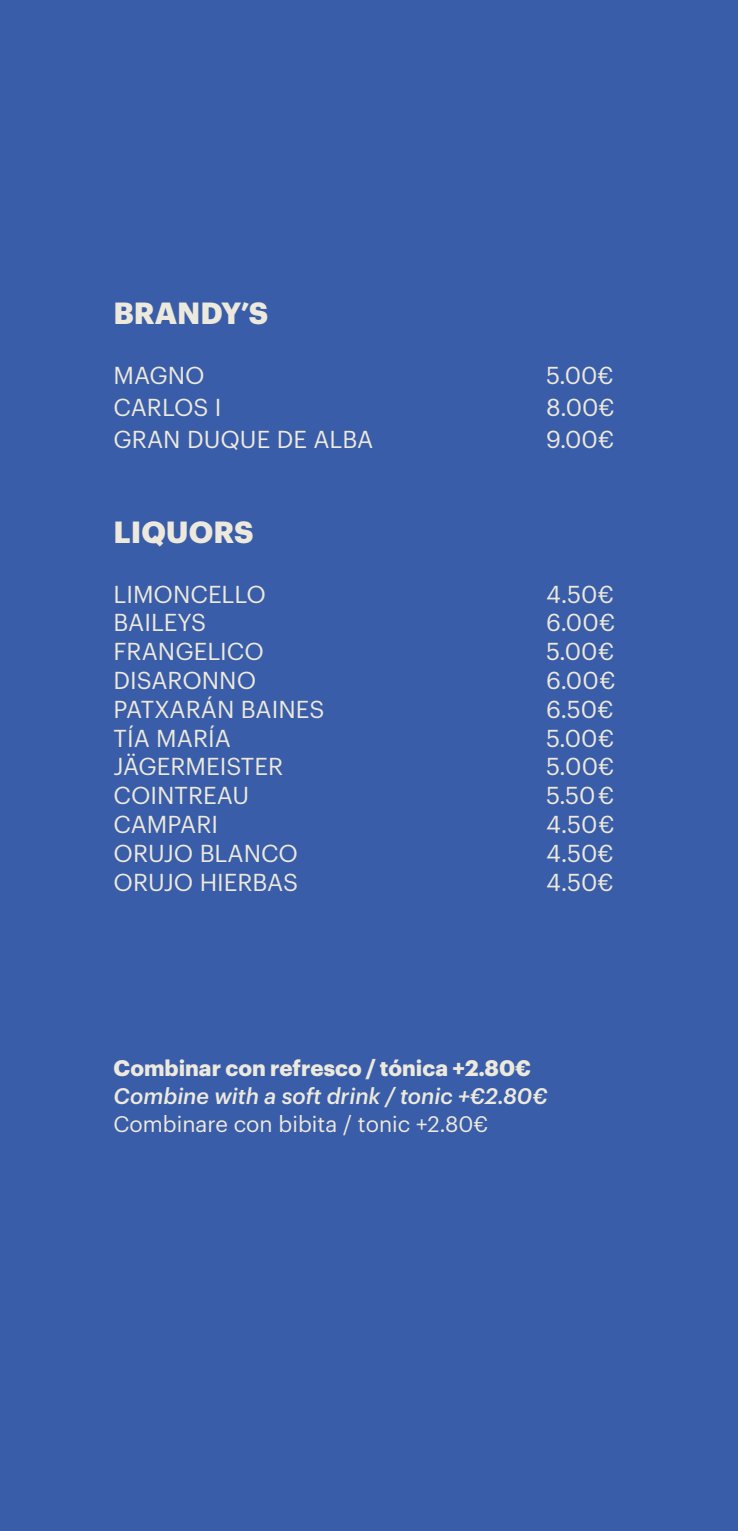
<style>
.page{position:relative;width:738px;height:1531px;background:#fff}
.page>*{position:absolute;margin:0;border:0;box-sizing:border-box;transform-origin:0 0}
.t1{font:700 30px "Graphik";color:#ede9dc}
.t2{font:24px "Graphik";color:#ede9dc}
.t3{font:italic 500 22px "Graphik";color:#ede9dc}
.t4{font:700 22px "Graphik";color:#ede9dc}
.t5{font:22px "Graphik";color:#ede9dc}
</style>
<div class="page">
<div style="left:0;top:0;width:737px;height:1531px;background:#395da8"></div>
<p class="t1" style="left:113px;top:290px;width:156px">BRANDY’S</p>
<p class="t2" style="left:113px;top:357px;width:93px">MAGNO</p>
<p class="t2" style="left:545px;top:357px;width:69px">5.00€</p>
<p class="t2" style="left:113px;top:389px;width:109px">CARLOS I</p>
<p class="t2" style="left:545px;top:389px;width:70px">8.00€</p>
<p class="t2" style="left:113px;top:421px;width:261px">GRAN DUQUE DE ALBA</p>
<p class="t2" style="left:545px;top:421px;width:69px">9.00€</p>
<p class="t1" style="left:113px;top:509px;width:141px">LIQUORS</p>
<p class="t2" style="left:113px;top:576px;width:154px">LIMONCELLO</p>
<p class="t2" style="left:545px;top:576px;width:69px">4.50€</p>
<p class="t2" style="left:113px;top:605px;width:94px">BAILEYS</p>
<p class="t2" style="left:545px;top:605px;width:71px">6.00€</p>
<p class="t2" style="left:113px;top:633px;width:152px">FRANGELICO</p>
<p class="t2" style="left:545px;top:633px;width:70px">5.00€</p>
<p class="t2" style="left:113px;top:662px;width:144px">DISARONNO</p>
<p class="t2" style="left:545px;top:662px;width:71px">6.00€</p>
<p class="t2" style="left:113px;top:691px;width:212px">PATXARÁN BAINES</p>
<p class="t2" style="left:545px;top:691px;width:69px">6.50€</p>
<p class="t2" style="left:113px;top:720px;width:119px">TÍA MARÍA</p>
<p class="t2" style="left:545px;top:720px;width:70px">5.00€</p>
<p class="t2" style="left:113px;top:749px;width:171px">JÄGERMEISTER</p>
<p class="t2" style="left:545px;top:749px;width:70px">5.00€</p>
<p class="t2" style="left:113px;top:777px;width:137px">COINTREAU</p>
<p class="t2" style="left:545px;top:777px;width:70px">5.50€</p>
<p class="t2" style="left:113px;top:806px;width:106px">CAMPARI</p>
<p class="t2" style="left:545px;top:806px;width:70px">4.50€</p>
<p class="t2" style="left:113px;top:835px;width:186px">ORUJO BLANCO</p>
<p class="t2" style="left:545px;top:835px;width:69px">4.50€</p>
<p class="t2" style="left:113px;top:864px;width:186px">ORUJO HIERBAS</p>
<p class="t2" style="left:545px;top:864px;width:69px">4.50€</p>
<p class="t4" style="left:113px;top:1051px;width:418px">Combinar con refresco / tónica +2.80€</p>
<p class="t3" style="left:113px;top:1079px;width:435px">Combine with a soft drink / tonic +€2.80€</p>
<p class="t5" style="left:113px;top:1107px;width:376px">Combinare con bibita / tonic +2.80€</p>
</div>
